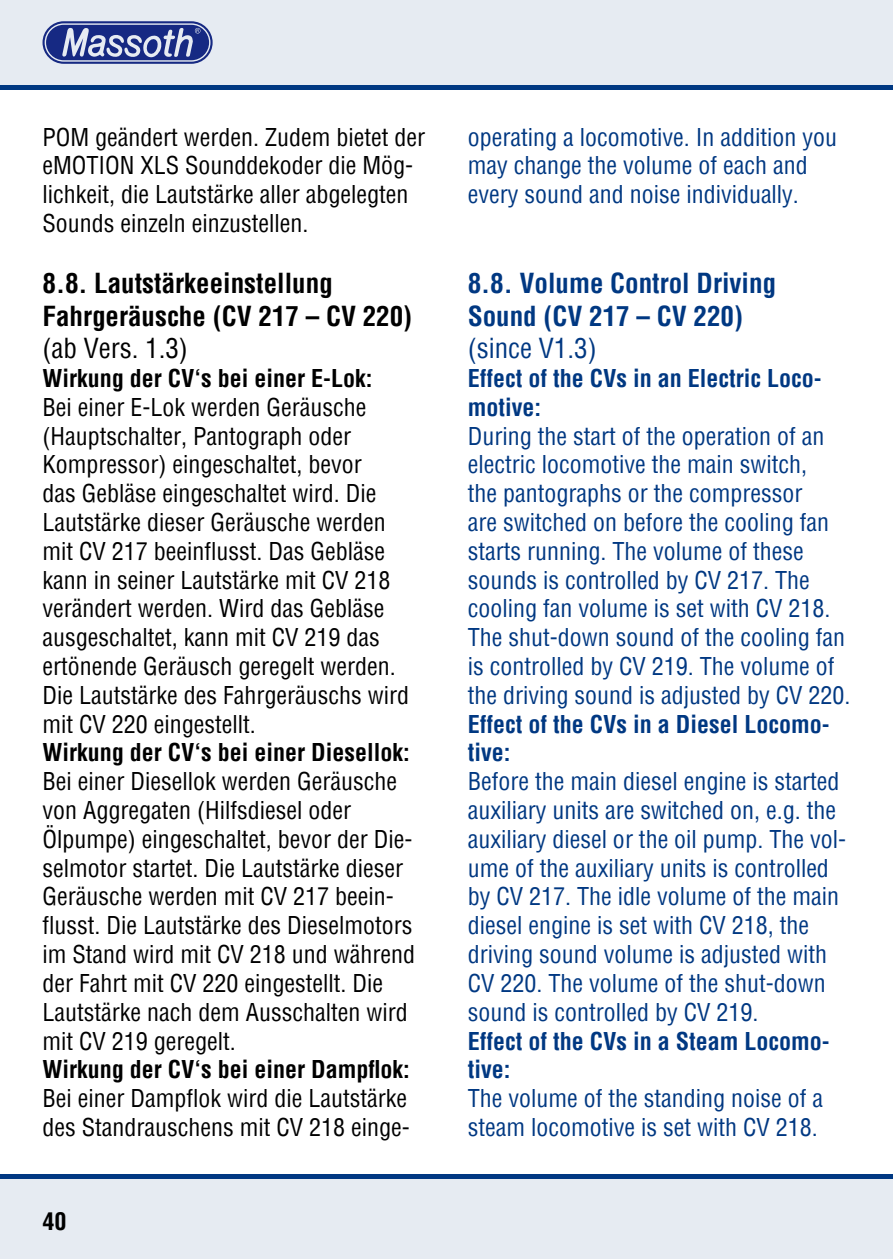
<style>
.page{position:relative;width:893px;height:1259px;background:#fff}
.page>*{position:absolute;margin:0;border:0;box-sizing:border-box;transform-origin:0 0}
.t1{font:700 condensed 27px/32.4px "Helvetica";color:#000}
.t2{font:700 condensed 27px/32.4px "Helvetica";color:#003882}
.t3{font:condensed 27px "Helvetica";color:#000}
.t4{font:condensed 27px "Helvetica";color:#003882}
.t5{font:condensed 24px/28.8px "Helvetica";color:#000}
.t6{font:condensed 24px/28.8px "Helvetica";color:#003882}
.t7{font:700 condensed 24px/28.8px "Helvetica";color:#003882}
.t8{font:700 condensed 24px "Helvetica";color:#000}
</style>
<div class="page">
<div style="left:0;top:1174px;width:893px;height:85px;background:#e6ebf2"></div>
<div style="left:0;top:0;width:893px;height:85px;background:#e6ebf2"></div>
<svg style="left:43px;top:21px;width:170px;height:43px"></svg>
<hr style="left:0;top:85px;width:893px;height:4px;background:#003882">
<hr style="left:0;top:1174px;width:893px;height:4px;background:#003882">
<p class="t5" style="left:43px;top:122px;width:384px">POM geändert werden. Zudem bietet der eMOTION XLS Sounddekoder die Mög&shy;lichkeit, die Lautstärke aller abgelegten Sounds einzeln einzustellen.</p>
<p class="t1" style="left:43px;top:267px;width:371px">8.8. Lautstärkeeinstellung<br>Fahrgeräusche (CV 217 – CV 220)</p>
<p class="t3" style="left:43px;top:331px;width:147px">(ab Vers. 1.3)</p>
<p class="t8" style="left:43px;top:362px;width:331px">Wirkung der CV‘s bei einer E-Lok:</p>
<p class="t5" style="left:43px;top:392px;width:368px">Bei einer E-Lok werden Geräusche (Hauptschalter, Pantograph oder Kompressor) eingeschaltet, bevor<br>das Gebläse eingeschaltet wird. Die Lautstärke dieser Geräusche werden mit CV 217 beeinflusst. Das Gebläse kann in seiner Lautstärke mit CV 218 verändert werden. Wird das Gebläse ausgeschaltet, kann mit CV 219 das ertönende Geräusch geregelt werden.<br>Die Lautstärke des Fahrgeräuschs wird mit CV 220 eingestellt.</p>
<p class="t8" style="left:43px;top:737px;width:369px">Wirkung der CV‘s bei einer Diesellok:</p>
<p class="t5" style="left:43px;top:767px;width:374px">Bei einer Diesellok werden Geräusche von Aggregaten (Hilfsdiesel oder Ölpumpe) eingeschaltet, bevor der Die&shy;selmotor startet. Die Lautstärke dieser Geräusche werden mit CV 217 beein&shy;flusst. Die Lautstärke des Dieselmotors im Stand wird mit CV 218 und während der Fahrt mit CV 220 eingestellt. Die Lautstärke nach dem Ausschalten wird mit CV 219 geregelt.</p>
<p class="t8" style="left:43px;top:1053px;width:369px">Wirkung der CV‘s bei einer Dampflok:</p>
<p class="t5" style="left:43px;top:1083px;width:369px">Bei einer Dampflok wird die Lautstärke des Standrauschens mit CV 218 einge-</p>
<p class="t8" style="left:43px;top:1205px;width:25px">40</p>
<p class="t6" style="left:468px;top:122px;width:371px">operating a locomotive. In addition you may change the volume of each and every sound and noise individually.</p>
<p class="t2" style="left:468px;top:267px;width:310px">8.8. Volume Control Driving<br>Sound (CV 217 – CV 220)</p>
<p class="t4" style="left:468px;top:331px;width:130px">(since V1.3)</p>
<p class="t7" style="left:468px;top:364px;width:355px">Effect of the CVs in an Electric Loco&shy;motive:</p>
<p class="t6" style="left:468px;top:421px;width:384px">During the start of the operation of an electric locomotive the main switch,<br>the pantographs or the compressor<br>are switched on before the cooling fan starts running. The volume of these sounds is controlled by CV 217. The cooling fan volume is set with CV 218.<br>The shut-down sound of the cooling fan is controlled by CV 219. The volume of the driving sound is adjusted by CV 220.</p>
<p class="t7" style="left:468px;top:709px;width:363px">Effect of the CVs in a Diesel Locomo&shy;tive:</p>
<p class="t6" style="left:468px;top:767px;width:380px">Before the main diesel engine is started auxiliary units are switched on, e.g. the auxiliary diesel or the oil pump. The vol&shy;ume of the auxiliary units is controlled by CV 217. The idle volume of the main diesel engine is set with CV 218, the driving sound volume is adjusted with CV 220. The volume of the shut-down sound is controlled by CV 219.</p>
<p class="t7" style="left:468px;top:1026px;width:363px">Effect of the CVs in a Steam Locomo&shy;tive:</p>
<p class="t6" style="left:468px;top:1083px;width:357px">The volume of the standing noise of a steam locomotive is set with CV 218.</p>
</div>
